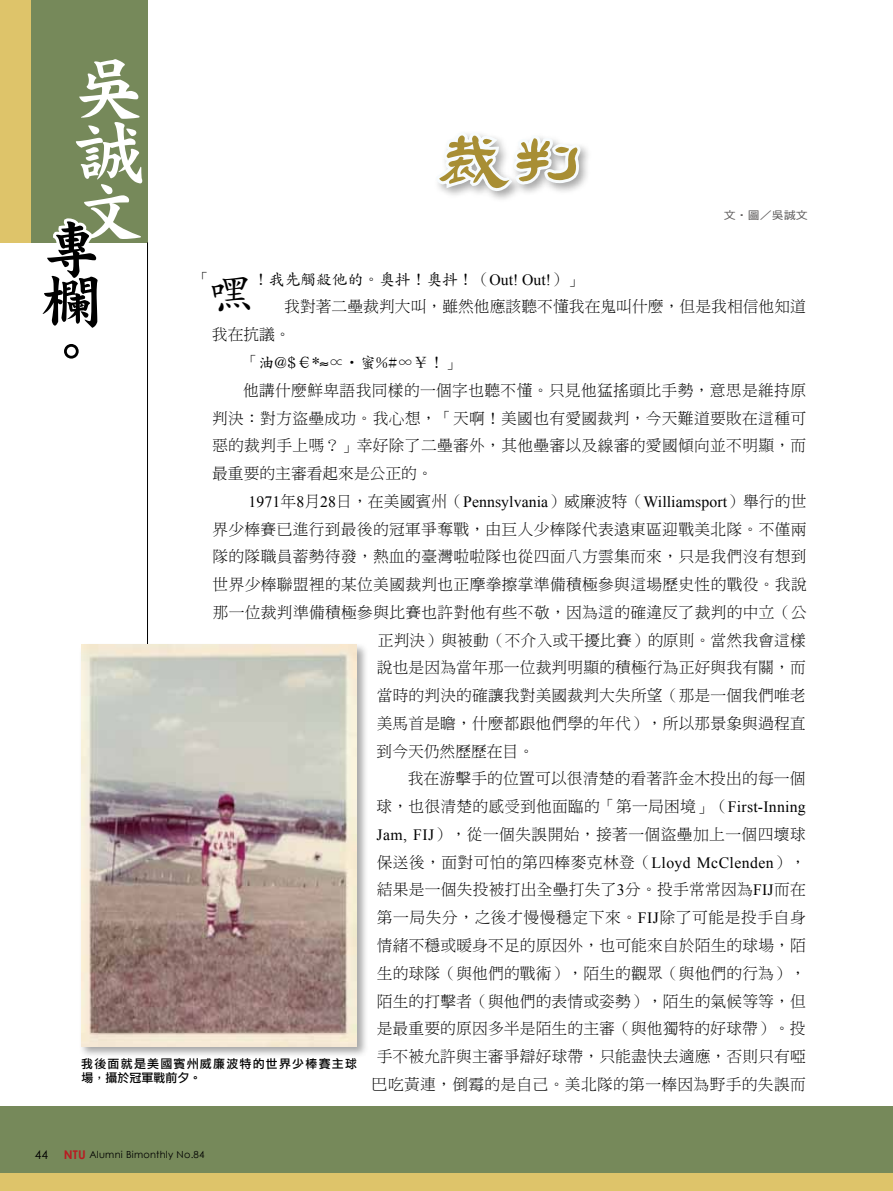
<style>
.page{position:relative;width:893px;height:1191px;background:#fff}
.page>*{position:absolute;margin:0;border:0;box-sizing:border-box;transform-origin:0 0}
.t1{font:72px/61.2px "DF Kai Shu Std W9";color:#fff;text-align:justify}
.t2{font:72px "winman tun 10012";color:#a88e34}
.t3{font:60px/51px "DF Kai Shu Std W9";color:#000;text-align:justify}
.t4{font:43.5px "DF Kai Shu Std W5";color:#000}
.t5{font:15.75px/27.8px "DF Ming Std W3";letter-spacing:.015em;color:#000}
.t6{font:15.75px "Times New Roman";letter-spacing:.005em;color:#000}
.t7{font:15.75px "DF Kai Shu Std W5";color:#000}
.t8{font:15.75px "DF Ming Std W3";letter-spacing:.035em;color:#000}
.t9{font:12px/14.4px "DF Li Hei Std W5";letter-spacing:.1em;color:#000}
.t10{font:12px "Century Gothic";color:#000}
.t11{font:10.8px "DF Hei Std W5";color:#595757;scale:1.11 1}
.t12{font:9.75px "Century Gothic";letter-spacing:.025em;color:#000}
.s1{font-family:"DF Ming Std W3"}
.s2{font-family:"Times New Roman"}
.s3{font-family:"MS Mincho"}
.s4{font-weight:700;font-size:12px;color:#b81c22}
</style>
<div class="page">
<div style="left:0;top:1106px;width:893px;height:83px;background:#76895a"></div>
<div style="left:0;top:1174px;width:893px;height:17px;background:#dec46a"></div>
<div style="left:0;top:0;width:147px;height:242px;background:#76895a"></div>
<svg style="left:30px;top:218px;width:92px;height:25px"></svg>
<div style="left:0;top:0;width:31px;height:242px;background:#dec46a"></div>
<hr style="left:147px;top:242px;width:1px;height:403px;background:#000">
<div style="left:433px;top:129px;width:159px;height:74px;background:#000;opacity:.35"></div>
<svg style="left:433px;top:129px;width:150px;height:74px"></svg>
<div style="left:79px;top:642px;width:289px;height:416px;background:#000;opacity:.35"></div>
<img style="left:81px;top:645px;width:276px;height:402px">
<h1 class="t1" style="left:73px;top:58px;width:71px">吳誠文</h1>
<h1 class="t2" style="left:438px;top:125px;width:145px">裁判</h1>
<p class="t11" style="left:724px;top:209px;width:77px">文•圖／吳誠文</p>
<h2 class="t3" style="left:41px;top:223px;width:58px">專欄。</h2>
<p class="t5" style="left:195px;top:265px;width:17px">「</p>
<h3 class="t4" style="left:210px;top:269px;width:45px">嘿</h3>
<p class="t7" style="left:253px;top:270px;width:331px">！我先觸殺他的。奧抖！奧抖！<span class="s1">（</span><span class="s2">Out! Out!</span><span class="s1">）」</span></p>
<p class="t5" style="left:212px;top:293px;width:595px;text-indent:72px">我對著二壘裁判大叫，雖然他應該聽不懂我在鬼叫什麼，但是我相信他知道我在抗議。</p>
<p class="t7" style="left:243px;top:354px;width:219px"><span class="s1">「</span>油@$€*≈<span class="s3">∝</span>•蜜%#∞¥！<span class="s1">」</span></p>
<p class="t5" style="left:212px;top:376px;width:596px;text-align:justify;text-indent:31px">他講什麼鮮卑語我同樣的一個字也聽不懂。只見他猛搖頭比手勢，意思是維持原判決：對方盜壘成功。我心想，「天啊！美國也有愛國裁判，今天難道要敗在這種可惡的裁判手上嗎？」幸好除了二壘審外，其他壘審以及線審的愛國傾向並不明顯，而最重要的主審看起來是公正的。</p>
<p class="t6" style="left:249px;top:491px;width:559px">1971<span class="s1">年</span>8<span class="s1">月</span>28<span class="s1">日，在美國賓州（</span>Pennsylvania<span class="s1">）威廉波特（</span>Williamsport<span class="s1">）舉行的世</span></p>
<p class="t5" style="left:212px;top:515px;width:596px">界少棒賽已進行到最後的冠軍爭奪戰，由巨人少棒隊代表遠東區迎戰美北隊。不僅兩</p>
<p class="t5" style="left:212px;top:542px;width:596px">隊的隊職員蓄勢待發，熱血的臺灣啦啦隊也從四面八方雲集而來，只是我們沒有想到</p>
<p class="t5" style="left:213px;top:570px;width:596px">世界少棒聯盟裡的某位美國裁判也正摩拳擦掌準備積極參與這場歷史性的戰役。我說</p>
<p class="t5" style="left:213px;top:598px;width:596px">那一位裁判準備積極參與比賽也許對他有些不敬，因為這的確違反了裁判的中立（公</p>
<p class="t5" style="left:378px;top:626px;width:430px">正判決）與被動（不介入或干擾比賽）的原則。當然我會這樣</p>
<p class="t5" style="left:377px;top:653px;width:430px">說也是因為當年那一位裁判明顯的積極行為正好與我有關，而</p>
<p class="t5" style="left:377px;top:681px;width:430px">當時的判決的確讓我對美國裁判大失所望（那是一個我們唯老</p>
<p class="t5" style="left:377px;top:709px;width:430px">美馬首是瞻，什麼都跟他們學的年代），所以那景象與過程直</p>
<p class="t5" style="left:377px;top:737px;width:159px">到今天仍然歷歷在目。</p>
<p class="t5" style="left:408px;top:764px;width:399px">我在游擊手的位置可以很清楚的看著許金木投出的每一個</p>
<p class="t5" style="left:377px;top:792px;width:431px">球，也很清楚的感受到他面臨的「第一局困境」（<span class="s2">First-Inning</span></p>
<p class="t5" style="left:377px;top:820px;width:431px"><span class="s2">Jam, FIJ</span>），從一個失誤開始，接著一個盜壘加上一個四壞球</p>
<p class="t5" style="left:377px;top:848px;width:431px">保送後，面對可怕的第四棒麥克林登（<span class="s2">Lloyd McClenden</span>），</p>
<p class="t5" style="left:377px;top:875px;width:430px">結果是一個失投被打出全壘打失了<span class="s2">3</span>分。投手常常因為<span class="s2">FIJ</span>而在</p>
<p class="t8" style="left:377px;top:909px;width:431px">第一局失分，之後才慢慢穩定下來。<span class="s2">FIJ</span>除了可能是投手自身</p>
<p class="t5" style="left:377px;top:931px;width:430px">情緒不穩或暖身不足的原因外，也可能來自於陌生的球場，陌</p>
<p class="t5" style="left:377px;top:959px;width:430px">生的球隊（與他們的戰術），陌生的觀眾（與他們的行為），</p>
<p class="t5" style="left:377px;top:986px;width:430px">陌生的打擊者（與他們的表情或姿勢），陌生的氣候等等，但</p>
<p class="t5" style="left:377px;top:1014px;width:430px">是最重要的原因多半是陌生的主審（與他獨特的好球帶）。投</p>
<p class="t5" style="left:377px;top:1042px;width:431px">手不被允許與主審爭辯好球帶，只能盡快去適應，否則只有啞</p>
<p class="t5" style="left:372px;top:1070px;width:435px">巴吃黃連，倒霉的是自己。美北隊的第一棒因為野手的失誤而</p>
<p class="t9" style="left:81px;top:1056px;width:277px">我後面就是美國賓州威廉波特的世界少棒賽主球場，攝於冠軍戰前夕。</p>
<p class="t10" style="left:35px;top:1146px;width:15px">44</p>
<p class="t12" style="left:64px;top:1147px;width:142px"><span class="s4">NTU</span> Alumni Bimonthly No.84</p>
</div>
